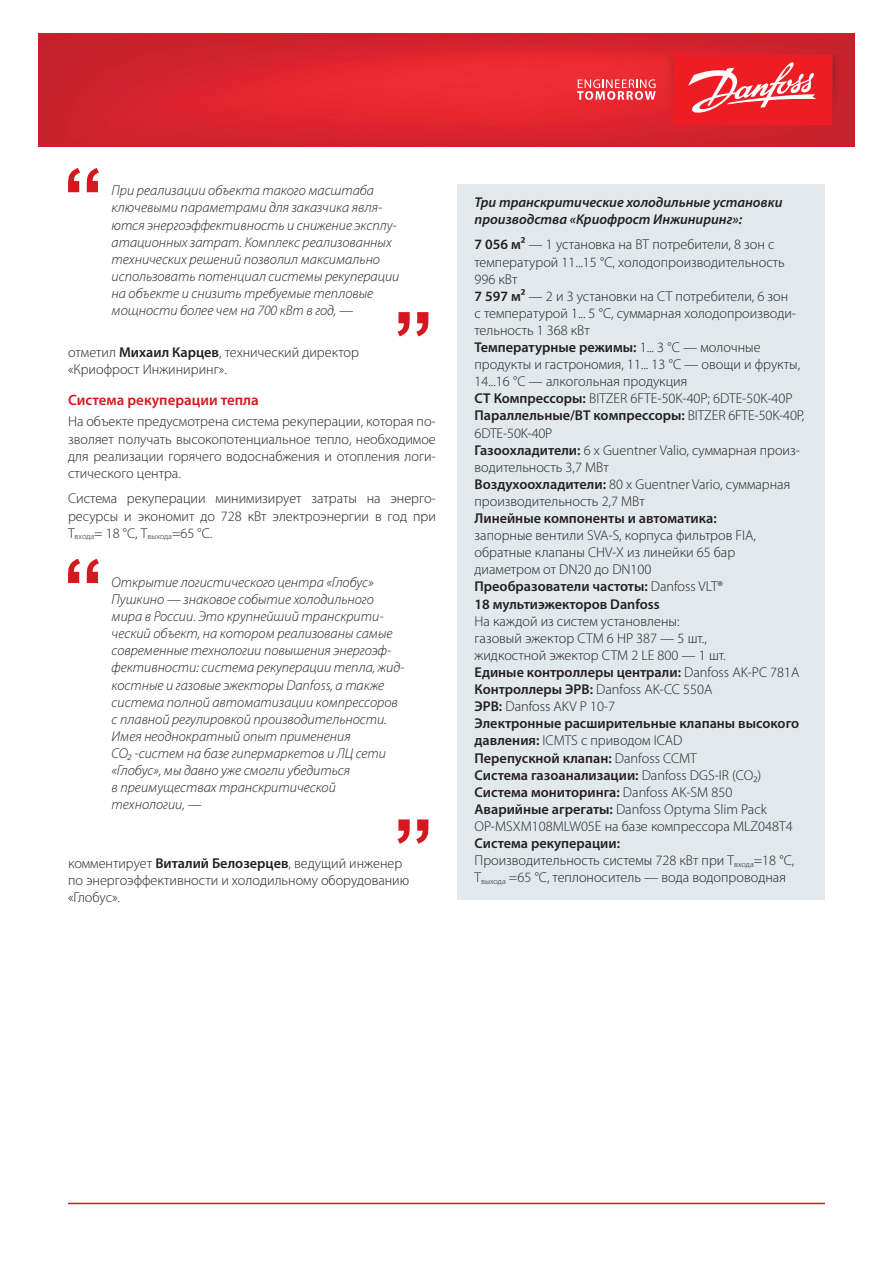
<style>
.page{position:relative;width:893px;height:1263px;background:#fff}
.page>*{position:absolute;margin:0;border:0;box-sizing:border-box;transform-origin:0 0}
.t1{font:600 15px "Myriad Pro";color:#d7171f}
.t2{font:300 14.25px/17.1px "Myriad Pro";color:#231f20}
.t3{font:italic 300 14.25px/17.1px "Myriad Pro";color:#231f20}
.t4{font:italic 600 14.25px/17.1px "Myriad Pro";color:#231f20}
.t5{font:600 14.25px "Myriad Pro";color:#231f20}
.s1{font-weight:600}
</style>
<div class="page">
<img style="left:38px;top:34px;width:817px;height:113px">
<div style="left:674px;top:55px;width:158px;height:70px;background:#ee1d23"></div>
<svg style="left:688px;top:62px;width:128px;height:51px"></svg>
<svg style="left:577px;top:79px;width:79px;height:21px;background:#f17176"></svg>
<svg style="left:68px;top:168px;width:31px;height:24px"></svg>
<svg style="left:398px;top:312px;width:30px;height:24px"></svg>
<svg style="left:398px;top:819px;width:30px;height:25px"></svg>
<svg style="left:68px;top:559px;width:31px;height:24px"></svg>
<div style="left:457px;top:185px;width:368px;height:715px;background:#e2e9ed"></div>
<hr style="left:68px;top:1203px;width:757px;height:1px;background:#d7171f">
<p class="t3" style="left:112px;top:182px;width:289px">При реализации объекта такого масштаба ключевыми параметрами для заказчика явля&shy;ются энергоэффективность и снижение эксплу&shy;атационных затрат. Комплекс реализованных технических решений позволил максимально использовать потенциал системы рекуперации на объекте и снизить требуемые тепловые мощности более чем на 700 кВт в год, —</p>
<p class="t2" style="left:68px;top:344px;width:292px">отметил <span class="s1">Михаил Карцев</span>, технический директор «Криофрост Инжиниринг».</p>
<p class="t1" style="left:68px;top:392px;width:192px">Система рекуперации тепла</p>
<p class="t2" style="left:68px;top:413px;width:369px;text-align:justify">На объекте предусмотрена система рекуперации, которая по&shy;зволяет получать высокопотенциальное тепло, необходимое для реализации горячего водоснабжения и отопления логи&shy;стического центра.</p>
<p class="t2" style="left:68px;top:490px;width:369px;text-align:justify">Система рекуперации минимизирует затраты на энерго&shy;ресурсы и экономит до 728 кВт электроэнергии в год при Т<sub>входа</sub>= 18 °C, Т<sub>выхода</sub>=65 °С.</p>
<p class="t3" style="left:112px;top:574px;width:294px">Открытие логистического центра «Глобус» Пушкино — знаковое событие холодильного мира в России. Это крупнейший транскрити&shy;ческий объект, на котором реализованы самые современные технологии повышения энергоэф&shy;фективности: cистема рекуперации тепла, жид&shy;костные и газовые эжекторы Danfoss, а также система полной автоматизации компрессоров с плавной регулировкой производительности.<br>Имея неоднократный опыт применения<br>СО₂ -систем на базе гипермаркетов и ЛЦ сети «Глобус», мы давно уже смогли убедиться<br>в преимуществах транскритической технологии, —</p>
<p class="t2" style="left:68px;top:855px;width:343px">комментирует <span class="s1">Виталий Белозерцев</span>, ведущий инженер по энергоэффективности и холодильному оборудованию «Глобус».</p>
<p class="t4" style="left:475px;top:194px;width:309px">Три транскритические холодильные установки производства «Криофрост Инжиниринг»:</p>
<p class="t2" style="left:475px;top:236px;width:331px"><span class="s1">7 056 м²</span> — 1 установка на ВТ потребители, 8 зон с температурой 11...15 °С, холодопроизводительность 996 кВт<br><span class="s1">7 597 м²</span> — 2 и 3 установки на СТ потребители, 6 зон<br>с температурой 1... 5 °С, cуммарная холодопроизводи&shy;тельность 1 368 кВт<br><span class="s1">Температурные режимы:</span> 1... 3 °С — молочные продукты и гастрономия, 11... 13 °С — овощи и фрукты, 14...16 °С — алкогольная продукция<br><span class="s1">СТ Компрессоры:</span> BITZER 6FTE-50K-40P; 6DTE-50K-40P <span class="s1">Параллельные/ВТ компрессоры:</span> BITZER 6FTE-50K-40P, 6DTE-50K-40P<br><span class="s1">Газоохладители:</span> 6 x Guentner Valio, суммарная произ&shy;водительность 3,7 МВт<br><span class="s1">Воздухоохладители:</span> 80 x Guentner Vario, суммарная производительность 2,7 МВт</p>
<p class="t5" style="left:475px;top:510px;width:244px">Линейные компоненты и автоматика:</p>
<p class="t2" style="left:475px;top:527px;width:283px">запорные вентили SVA-S, корпуса фильтров FIA, обратные клапаны CHV-X из линейки 65 бар диаметром от DN20 до DN100<br><span class="s1">Преобразователи частоты:</span> Danfoss VLT®<br><span class="s1">18 мультиэжекторов Danfoss</span></p>
<p class="t2" style="left:475px;top:613px;width:326px">На каждой из систем установлены:<br>газовый эжектор СТМ 6 НР 387 — 5 шт.,<br>жидкостной эжектор СТМ 2 LE 800 — 1 шт.<br><span class="s1">Единые контроллеры централи:</span> Danfoss AK-PC 781A <span class="s1">Контроллеры ЭРВ:</span> Danfoss AK-CC 550A<br><span class="s1">ЭРВ:</span> Danfoss AKV P 10-7<br><span class="s1">Электронные расширительные клапаны высокого давления:</span> ICMTS с приводом ICAD<br><span class="s1">Перепускной клапан:</span> Danfoss CCMT<br><span class="s1">Система газоанализации:</span> Danfoss DGS-IR (CO₂)<br><span class="s1">Система мониторинга:</span> Danfoss AK-SM 850<br><span class="s1">Аварийные агрегаты:</span> Danfoss Optyma Slim Pack OP-MSXM108MLW05E на базе компрессора MLZ048T4</p>
<p class="t2" style="left:475px;top:835px;width:321px"><span class="s1">Система рекуперации:<br></span>Производительность системы 728 кВт при Т<sub>входа</sub>=18 °С,<br>Т<sub>выхода</sub> =65 °С, теплоноситель — вода водопроводная</p>
</div>
